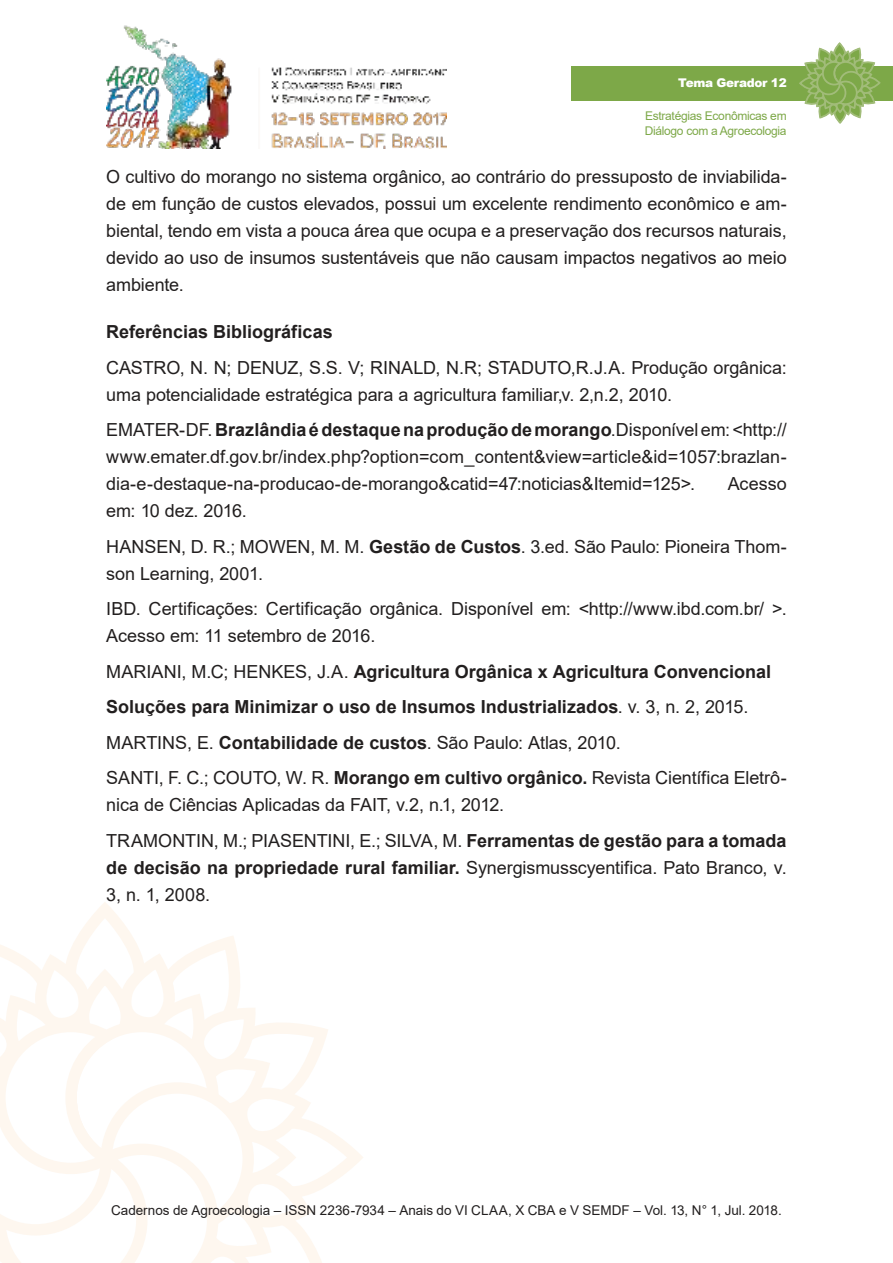
<style>
.page{position:relative;width:893px;height:1263px;background:#fff}
.page>*{position:absolute;margin:0;border:0;box-sizing:border-box;transform-origin:0 0}
.t1{font:18px/27px "Arial";letter-spacing:-.005em;color:#221f1f}
.t2{font:700 18px "Arial";color:#221f1f}
.t3{font:13.5px "Arial";color:#221f1f}
.t4{font:12px/14.4px "Arial";letter-spacing:-.025em;color:#7da848}
.t5{font:900 12px "Arial";letter-spacing:-.025em;color:#fff}
.s1{font-weight:700}
</style>
<div class="page">
<img style="left:106px;top:25px;width:340px;height:124px">
<svg style="left:0;top:910px;width:363px;height:353px"></svg>
<div style="left:571px;top:66px;width:322px;height:34px;background:#7da848"></div>
<svg style="left:798px;top:43px;width:83px;height:81px"></svg>
<p class="t5" style="left:678px;top:76px;width:110px">Tema Gerador 12</p>
<p class="t4" style="left:645px;top:110px;width:143px">Estratégias Econômicas em<br>Diálogo com a Agroecologia</p>
<p class="t1" style="left:106px;top:165px;width:682px;text-align:justify">O cultivo do morango no sistema orgânico, ao contrário do pressuposto de inviabilida&shy;de em função de custos elevados, possui um excelente rendimento econômico e am&shy;biental, tendo em vista a pouca área que ocupa e a preservação dos recursos naturais, devido ao uso de insumos sustentáveis que não causam impactos negativos ao meio ambiente.</p>
<p class="t2" style="left:106px;top:325px;width:228px">Referências Bibliográficas</p>
<p class="t1" style="left:106px;top:355px;width:682px">CASTRO, N. N; DENUZ, S.S. V; RINALD, N.R; STADUTO,R.J.A. Produção orgânica: uma potencialidade estratégica para a agricultura familiar,v. 2,n.2, 2010.</p>
<p class="t1" style="left:106px;top:418px;width:682px;text-align:justify">EMATER-DF. <span class="s1">Brazlândia é destaque na produção de morango</span>.Disponível em: &lt;http:// www.emater.df.gov.br/index.php?option=com_content&amp;view=article&amp;id=1057:brazlan&shy;dia-e-destaque-na-producao-de-morango&amp;catid=47:noticias&amp;Itemid=125&gt;.</p>
<p class="t1" style="left:728px;top:472px;width:60px">Acesso</p>
<p class="t1" style="left:106px;top:494px;width:682px;line-height:35.5px">em: 10 dez. 2016.<br>HANSEN, D. R.; MOWEN, M. M. <span class="s1">Gestão de Custos</span>. 3.ed. São Paulo: Pioneira Thom-</p>
<p class="t1" style="left:106px;top:557px;width:682px;line-height:35.5px">son Learning, 2001.<br>IBD. Certificações: Certificação orgânica. Disponível em: &lt;http://www.ibd.com.br/ &gt;.</p>
<p class="t1" style="left:106px;top:619px;width:682px;line-height:35.5px">Acesso em: 11 setembro de 2016.<br>MARIANI, M.C; HENKES, J.A. <span class="s1">Agricultura Orgânica x Agricultura Convencional Soluções para Minimizar o uso de Insumos Industrializados</span>. v. 3, n. 2, 2015.<br>MARTINS, E. <span class="s1">Contabilidade de custos</span>. São Paulo: Atlas, 2010.<br>SANTI, F. C.; COUTO, W. R. <span class="s1">Morango em cultivo orgânico.</span> Revista Científica Eletrô-</p>
<p class="t1" style="left:106px;top:788px;width:682px;line-height:35.5px">nica de Ciências Aplicadas da FAIT, v.2, n.1, 2012.<br>TRAMONTIN, M.; PIASENTINI, E.; SILVA, M. <span class="s1">Ferramentas de gestão para a tomada</span></p>
<p class="t1" style="left:106px;top:855px;width:682px"><span class="s1">de decisão na propriedade rural familiar.</span> Synergismusscyentifica. Pato Branco, v.<br>3, n. 1, 2008.</p>
<p class="t3" style="left:111px;top:1204px;width:672px">Cadernos de Agroecologia – ISSN 2236-7934 – Anais do VI CLAA, X CBA e V SEMDF – Vol. 13, N° 1, Jul. 2018.</p>
</div>
